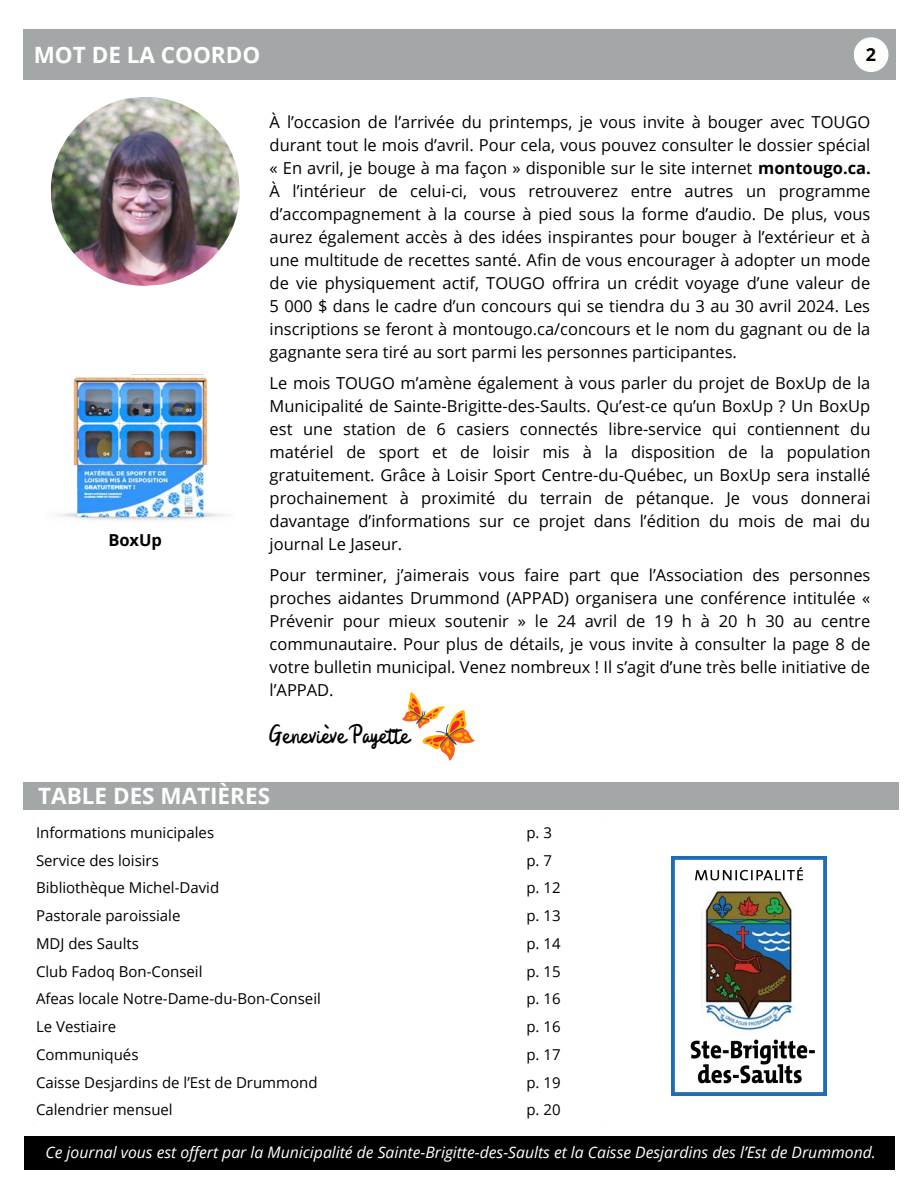
<style>
.page{position:relative;width:918px;height:1188px;background:#fff}
.page>*{position:absolute;margin:0;border:0;box-sizing:border-box;transform-origin:0 0}
.t1{font:31.5px "Badger Script";color:#000}
.t2{font:700 22.5px "Open Sans";color:#fff}
.t3{font:700 18px "Open Sans";color:#000}
.t4{font:16.5px/23px "Open Sans";color:#000;text-align:justify}
.t5{font:700 16.5px "Open Sans";color:#000}
.t6{font:italic 15.75px "Open Sans";color:#fff}
.t7{font:15px "Open Sans";color:#000}
.s1{font-weight:700}
</style>
<div class="page">
<div style="left:24px;top:29px;width:872px;height:51px;background:#a3a7a7"></div>
<div style="left:24px;top:1136px;width:870px;height:33px;background:#000"></div>
<div style="left:854px;top:37px;width:34px;height:35px;background:#fdfdfc;border-radius:50%"></div>
<img style="left:671px;top:856px;width:155px;height:240px">
<img style="left:50px;top:97px;width:190px;height:189px">
<div style="left:24px;top:782px;width:875px;height:28px;background:#a3a7a7"></div>
<svg style="left:402px;top:692px;width:73px;height:69px"></svg>
<img style="left:57px;top:374px;width:168px;height:147px">
<p class="t2" style="left:34px;top:39px;width:228px">MOT DE LA COORDO</p>
<p class="t3" style="left:866px;top:42px;width:12px">2</p>
<p class="t5" style="left:108px;top:529px;width:55px">BoxUp</p>
<p class="t4" style="left:270px;top:110px;width:603px">À l’occasion de l’arrivée du printemps, je vous invite à bouger avec TOUGO durant tout le mois d’avril. Pour cela, vous pouvez consulter le dossier spécial « En avril, je bouge à ma façon » disponible sur le site internet <span class="s1">montougo.ca.<br></span>À l’intérieur de celui-ci, vous retrouverez entre autres un programme d’accompagnement à la course à pied sous la forme d’audio. De plus, vous aurez également accès à des idées inspirantes pour bouger à l’extérieur et à une multitude de recettes santé. Afin de vous encourager à adopter un mode de vie physiquement actif, TOUGO offrira un crédit voyage d’une valeur de 5 000 $ dans le cadre d’un concours qui se tiendra du 3 au 30 avril 2024. Les inscriptions se feront à montougo.ca/concours et le nom du gagnant ou de la gagnante sera tiré au sort parmi les personnes participantes.</p>
<p class="t4" style="left:270px;top:371px;width:602px">Le mois TOUGO m’amène également à vous parler du projet de BoxUp de la Municipalité de Sainte-Brigitte-des-Saults. Qu’est-ce qu’un BoxUp ? Un BoxUp est une station de 6 casiers connectés libre-service qui contiennent du matériel de sport et de loisir mis à la disposition de la population gratuitement. Grâce à Loisir Sport Centre-du-Québec, un BoxUp sera installé prochainement à proximité du terrain de pétanque. Je vous donnerai davantage d’informations sur ce projet dans l’édition du mois de mai du journal Le Jaseur.</p>
<p class="t4" style="left:270px;top:563px;width:602px">Pour terminer, j’aimerais vous faire part que l’Association des personnes proches aidantes Drummond (APPAD) organisera une conférence intitulée « Prévenir pour mieux soutenir » le 24 avril de 19 h à 20 h 30 au centre communautaire. Pour plus de détails, je vous invite à consulter la page 8 de votre bulletin municipal. Venez nombreux ! Il s’agit d’une très belle initiative de l’APPAD.</p>
<p class="t1" style="left:270px;top:719px;width:142px">Geneviève Payette</p>
<p class="t2" style="left:38px;top:780px;width:233px">TABLE DES MATIÈRES</p>
<h2 class="t7" style="left:36px;top:822px;width:180px">Informations municipales</h2>
<p class="t7" style="left:526px;top:822px;width:27px">p. 3</p>
<p class="t7" style="left:36px;top:850px;width:124px">Service des loisirs</p>
<p class="t7" style="left:526px;top:850px;width:27px">p. 7</p>
<h3 class="t7" style="left:36px;top:877px;width:185px">Bibliothèque Michel-David</h3>
<p class="t7" style="left:526px;top:877px;width:36px">p. 12</p>
<p class="t7" style="left:36px;top:905px;width:146px">Pastorale paroissiale</p>
<p class="t7" style="left:526px;top:905px;width:36px">p. 13</p>
<p class="t7" style="left:36px;top:933px;width:104px">MDJ des Saults</p>
<p class="t7" style="left:526px;top:933px;width:36px">p. 14</p>
<h1 class="t7" style="left:36px;top:961px;width:168px">Club Fadoq Bon-Conseil</h1>
<h2 class="t7" style="left:526px;top:961px;width:36px">p. 15</h2>
<p class="t7" style="left:36px;top:988px;width:286px">Afeas locale Notre-Dame-du-Bon-Conseil</p>
<p class="t7" style="left:526px;top:988px;width:36px">p. 16</p>
<p class="t7" style="left:36px;top:1016px;width:82px">Le Vestiaire</p>
<p class="t7" style="left:526px;top:1016px;width:36px">p. 16</p>
<p class="t7" style="left:36px;top:1044px;width:104px">Communiqués</p>
<p class="t7" style="left:526px;top:1044px;width:36px">p. 17</p>
<p class="t7" style="left:36px;top:1072px;width:283px">Caisse Desjardins de l’Est de Drummond</p>
<p class="t7" style="left:526px;top:1072px;width:36px">p. 19</p>
<p class="t7" style="left:36px;top:1099px;width:138px">Calendrier mensuel</p>
<p class="t7" style="left:526px;top:1099px;width:36px">p. 20</p>
<p class="t6" style="left:46px;top:1141px;width:832px">Ce journal vous est offert par la Municipalité de Sainte-Brigitte-des-Saults et la Caisse Desjardins des l’Est de Drummond.</p>
</div>
